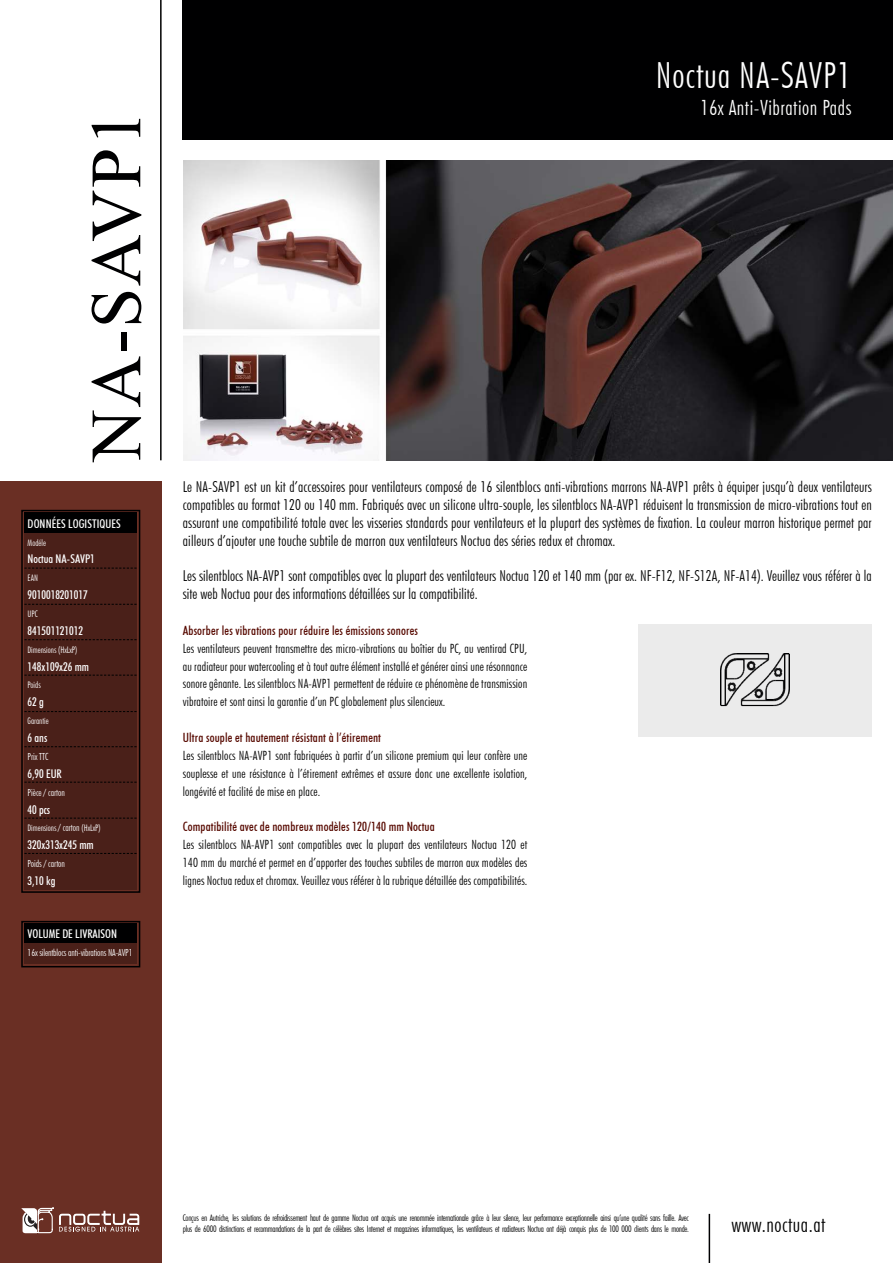
<style>
.page{position:relative;width:893px;height:1263px;background:#fff}
.page>*{position:absolute;margin:0;border:0;box-sizing:border-box;transform-origin:0 0}
.t1{font:72px "Times New Roman";letter-spacing:.025em;color:#000001}
.t2{font:300 condensed 36px "Futura BT";letter-spacing:.025em;color:#fff}
.t3{font:300 condensed 21px "Futura BT";letter-spacing:.025em;color:#fff}
.t4{font:300 condensed 21px "Futura BT";letter-spacing:.025em;color:#000001}
.t5{font:300 condensed 15px/17.9px "Futura BT";letter-spacing:.005em;color:#000001;text-align:justify}
.t6{font:300 condensed 12.75px/17.9px "Futura BT";letter-spacing:.01em;color:#000001;text-align:justify}
.t7{font:500 condensed 12.75px "Futura BT";letter-spacing:.01em;color:#570901}
.t8{font:500 condensed 12px "Futura BT";color:#fff}
.t9{font:300 condensed 9.75px "Futura BT";letter-spacing:-.01em;color:#fff}
.t10{font:300 condensed 9px/10.8px "Futura BT";letter-spacing:-.03em;color:#000001}
.t11{font:300 condensed 9px "Futura BT";color:#fff}
.s1{font-size:9.75px}
</style>
<div class="page">
<div style="left:0;top:482px;width:162px;height:781px;background:#6a2f24"></div>
<div style="left:24px;top:531px;width:113px;height:358px;background:#4a2019"></div>
<div style="left:24px;top:513px;width:113px;height:20px;background:#000001"></div>
<div style="left:21px;top:510px;width:119px;height:383px;border:2px solid #000001"></div>
<hr style="left:160px;top:0;width:2px;height:460px;background:#000001">
<div style="left:24px;top:942px;width:113px;height:22px;background:#4a2019"></div>
<div style="left:24px;top:924px;width:113px;height:19px;background:#000001"></div>
<div style="left:21px;top:921px;width:119px;height:46px;border:2px solid #000001"></div>
<svg style="left:24px;top:568px;width:113px;height:1px"></svg>
<svg style="left:24px;top:604px;width:113px;height:1px"></svg>
<svg style="left:24px;top:639px;width:113px;height:1px"></svg>
<svg style="left:24px;top:675px;width:113px;height:1px"></svg>
<svg style="left:24px;top:711px;width:113px;height:1px"></svg>
<svg style="left:24px;top:746px;width:113px;height:1px"></svg>
<svg style="left:24px;top:782px;width:113px;height:1px"></svg>
<svg style="left:24px;top:818px;width:113px;height:1px"></svg>
<svg style="left:24px;top:853px;width:113px;height:1px"></svg>
<hr style="left:709px;top:1214px;width:1px;height:49px;background:#000001">
<div style="left:183px;top:0;width:710px;height:139px;background:#000001"></div>
<img style="left:183px;top:160px;width:710px;height:300px">
<div style="left:638px;top:624px;width:234px;height:113px;background:#ebebeb"></div>
<img style="left:720px;top:653px;width:69px;height:54px">
<svg style="left:21px;top:1207px;width:119px;height:27px"></svg>
<h1 class="t1" style="left:65px;top:461px;width:353px;rotate:-90deg">NA-SAVP1</h1>
<p class="t8" style="left:28px;top:516px;width:95px">DONNÉES LOGISTIQUES</p>
<p class="t11" style="left:28px;top:537px;width:20px">Modéle</p>
<p class="t8" style="left:28px;top:552px;width:69px">Noctua NA-SAVP1</p>
<p class="t11" style="left:28px;top:573px;width:12px">EAN</p>
<p class="t8" style="left:28px;top:588px;width:62px">9010018201017</p>
<p class="t11" style="left:28px;top:608px;width:12px">UPC</p>
<p class="t8" style="left:28px;top:623px;width:57px">841501121012</p>
<p class="t11" style="left:28px;top:644px;width:51px">Dimensions (HxLxP)</p>
<p class="t8" style="left:28px;top:659px;width:63px">148x109x26 mm</p>
<p class="t11" style="left:28px;top:680px;width:15px">Poids</p>
<p class="t8" style="left:28px;top:695px;width:18px">62 g</p>
<p class="t11" style="left:28px;top:715px;width:23px">Garantie</p>
<p class="t8" style="left:28px;top:730px;width:21px">6 ans</p>
<p class="t9" style="left:28px;top:750px;width:22px">Prix TTC</p>
<p class="t8" style="left:28px;top:766px;width:36px">6,90 EUR</p>
<p class="t9" style="left:28px;top:786px;width:39px">Pièce / carton</p>
<p class="t8" style="left:28px;top:802px;width:24px">40 pcs</p>
<p class="t11" style="left:28px;top:823px;width:75px">Dimensions <span class="s1">/ carton</span> (HxLxP)</p>
<p class="t8" style="left:28px;top:838px;width:68px">320x313x245 mm</p>
<p class="t9" style="left:28px;top:858px;width:39px">Poids / carton</p>
<p class="t8" style="left:28px;top:873px;width:29px">3,10 kg</p>
<p class="t8" style="left:28px;top:926px;width:91px">VOLUME DE LIVRAISON</p>
<p class="t9" style="left:28px;top:947px;width:106px">16x silentblocs anti-vibrations NA-AVP1</p>
<h2 class="t2" style="left:656px;top:53px;width:197px">Noctua NA-SAVP1</h2>
<h3 class="t3" style="left:700px;top:95px;width:152px">16x Anti-Vibration Pads</h3>
<p class="t5" style="left:183px;top:478px;width:690px">Le NA-SAVP1 est un kit d’accessoires pour ventilateurs composé de 16 silentblocs anti-vibrations marrons NA-AVP1 prêts à équiper jusqu’à deux ventilateurs compatibles au format 120 ou 140 mm. Fabriqués avec un silicone ultra-souple, les silentblocs NA-AVP1 réduisent la transmission de micro-vibrations tout en assurant une compatibilité totale avec les visseries standards pour ventilateurs et la plupart des systèmes de fixation. La couleur marron historique permet par ailleurs d’ajouter une touche subtile de marron aux ventilateurs Noctua des séries redux et chromax.</p>
<p class="t5" style="left:183px;top:567px;width:690px">Les silentblocs NA-AVP1 sont compatibles avec la plupart des ventilateurs Noctua 120 et 140 mm (par ex. NF-F12, NF-S12A, NF-A14). Veuillez vous référer à la site web Noctua pour des informations détaillées sur la compatibilité.</p>
<p class="t7" style="left:183px;top:623px;width:237px">Absorber les vibrations pour réduire les émissions sonores</p>
<p class="t6" style="left:183px;top:639px;width:346px">Les ventilateurs peuvent transmettre des micro-vibrations au boîtier du PC, au ventirad CPU, au radiateur pour watercooling et à tout autre élément installé et générer ainsi une résonnance sonore gênante. Les silentblocs NA-AVP1 permettent de réduire ce phénomène de transmission vibratoire et sont ainsi la garantie d’un PC globalement plus silencieux.</p>
<p class="t7" style="left:183px;top:730px;width:200px">Ultra souple et hautement résistant à l’étirement</p>
<p class="t6" style="left:183px;top:746px;width:346px">Les silentblocs NA-AVP1 sont fabriquées à partir d’un silicone premium qui leur confère une souplesse et une résistance à l’étirement extrêmes et assure donc une excellente isolation, longévité et facilité de mise en place.</p>
<p class="t7" style="left:183px;top:819px;width:253px">Compatibilité avec de nombreux modèles 120/140 mm Noctua</p>
<p class="t6" style="left:183px;top:836px;width:346px">Les silentblocs NA-AVP1 sont compatibles avec la plupart des ventilateurs Noctua 120 et 140 mm du marché et permet en d’apporter des touches subtiles de marron aux modèles des lignes Noctua redux et chromax. Veuillez vous référer à la rubrique détaillée des compatibilités.</p>
<p class="t10" style="left:183px;top:1212px;width:508px">Conçus en Autriche, les solutions de refroidissement haut de gamme Noctua ont acquis une renommée internationale grâce à leur silence, leur performance exceptionnelle ainsi qu’une qualité sans faille. Avec plus de 6000 distinctions et recommandations de la part de célèbres sites Internet et magazines informatiques, les ventilateurs et radiateurs Noctua ont déjà conquis plus de 100 000 clients dans le monde.</p>
<h3 class="t4" style="left:731px;top:1212px;width:96px">www.noctua.at</h3>
</div>
